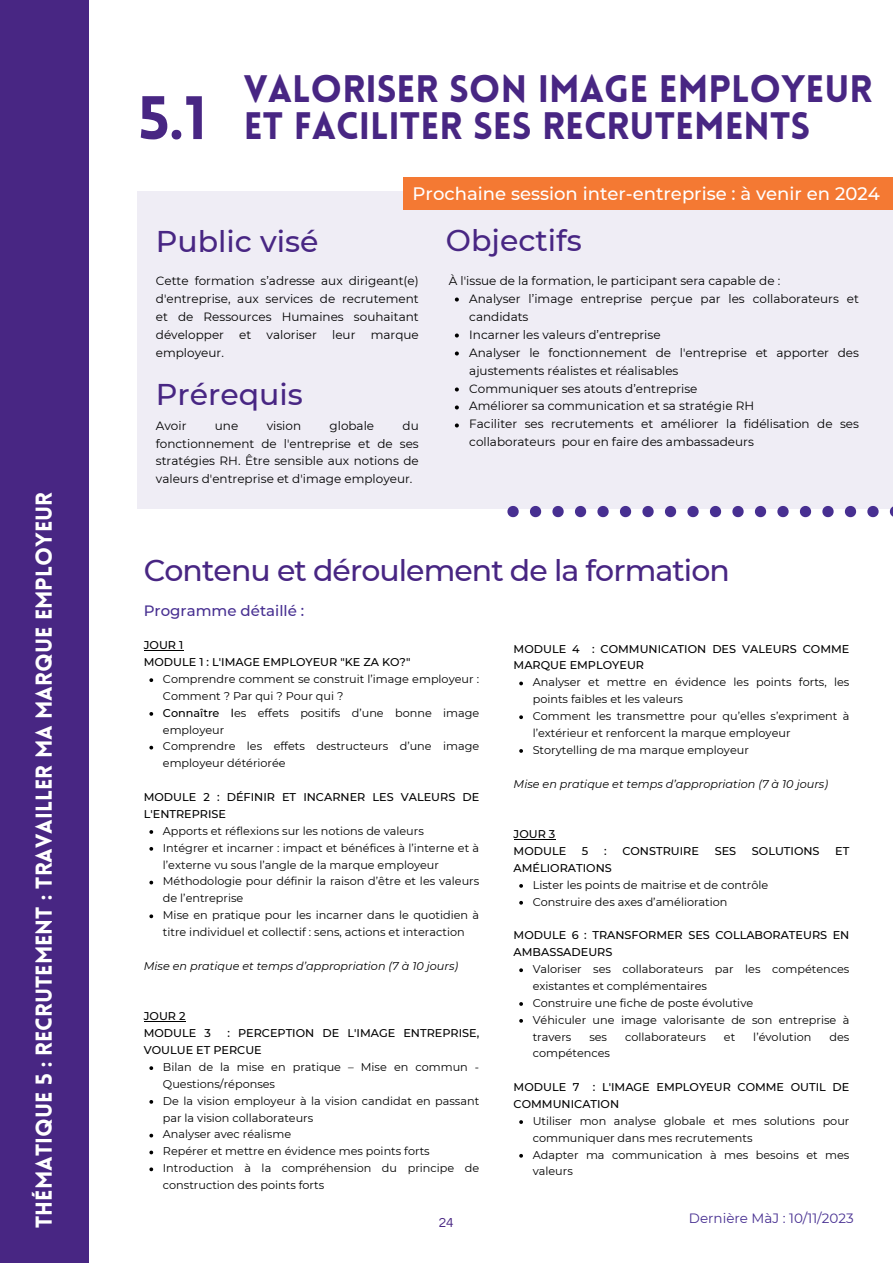
<style>
.page{position:relative;width:893px;height:1264px;background:#fff}
.page>*{position:absolute;margin:0;border:0;box-sizing:border-box;transform-origin:0 0}
.t1{font:900 60px "Lovelo";color:#482683}
.t2{font:900 37.5px "Lovelo";color:#482683}
.t3{font:500 30px "Montserrat";letter-spacing:-.03em;color:#482683}
.t4{font:500 30px "Montserrat";color:#482683}
.t5{font:900 22.5px "Lovelo";color:#fff}
.t6{font:500 18px "Montserrat";color:#fff}
.t7{font:500 15px "Montserrat";color:#472f91}
.t8{font:13.5px "Montserrat";color:#472f91}
.t9{font:13.5px "Questrial";color:#482683}
.t10{font:12px/18px "Montserrat";color:#000}
.t11{font:11.25px/16.8px "Montserrat";color:#000}
.t12{font:500 11.25px/16.8px "Montserrat";color:#000}
.t13{font:italic 11.25px "Montserrat";color:#000}
.s1{font-weight:500}
</style>
<div class="page">
<div style="left:0;top:0;width:89px;height:1262px;background:#482683"></div>
<div style="left:138px;top:191px;width:754px;height:317px;background:#efedf5"></div>
<svg style="left:507px;top:506px;width:385px;height:11px"></svg>
<svg style="left:455px;top:297px;width:4px;height:4px"></svg>
<svg style="left:455px;top:333px;width:4px;height:4px"></svg>
<svg style="left:455px;top:351px;width:4px;height:4px"></svg>
<svg style="left:455px;top:387px;width:4px;height:4px"></svg>
<svg style="left:455px;top:405px;width:4px;height:4px"></svg>
<svg style="left:455px;top:423px;width:4px;height:4px"></svg>
<svg style="left:149px;top:678px;width:4px;height:4px"></svg>
<svg style="left:149px;top:712px;width:4px;height:3px"></svg>
<svg style="left:149px;top:745px;width:4px;height:4px"></svg>
<svg style="left:149px;top:830px;width:4px;height:3px"></svg>
<svg style="left:149px;top:847px;width:4px;height:3px"></svg>
<svg style="left:149px;top:880px;width:4px;height:4px"></svg>
<svg style="left:149px;top:914px;width:4px;height:4px"></svg>
<svg style="left:149px;top:1100px;width:4px;height:3px"></svg>
<svg style="left:149px;top:1133px;width:4px;height:4px"></svg>
<svg style="left:149px;top:1150px;width:4px;height:4px"></svg>
<svg style="left:149px;top:1167px;width:4px;height:4px"></svg>
<hr style="left:144px;top:650px;width:39px;height:1px;background:#000">
<hr style="left:144px;top:1021px;width:41px;height:1px;background:#000">
<svg style="left:519px;top:681px;width:4px;height:4px"></svg>
<svg style="left:519px;top:715px;width:4px;height:4px"></svg>
<svg style="left:519px;top:749px;width:4px;height:3px"></svg>
<svg style="left:519px;top:884px;width:4px;height:3px"></svg>
<svg style="left:519px;top:900px;width:4px;height:4px"></svg>
<svg style="left:519px;top:968px;width:4px;height:4px"></svg>
<svg style="left:519px;top:1002px;width:4px;height:3px"></svg>
<svg style="left:519px;top:1019px;width:4px;height:3px"></svg>
<svg style="left:519px;top:1120px;width:4px;height:3px"></svg>
<svg style="left:519px;top:1154px;width:4px;height:3px"></svg>
<hr style="left:513px;top:839px;width:42px;height:1px;background:#000">
<div style="left:403px;top:177px;width:489px;height:32px;background:#f47933"></div>
<p class="t5" style="left:35px;top:1227px;width:737px;rotate:-90deg">Thématique 5 : RECRUTEMENT : travailler Ma marque employeur</p>
<p class="t1" style="left:138px;top:94px;width:70px">5.1</p>
<p class="t2" style="left:244px;top:74px;width:630px">VALORISER SON IMAGE EMPLOYEUR</p>
<p class="t2" style="left:244px;top:111px;width:568px">ET FACILITER SES RECRUTEMENTS</p>
<p class="t6" style="left:412px;top:183px;width:468px">Prochaine session inter-entreprise : à venir en 2024</p>
<p class="t4" style="left:156px;top:223px;width:164px">Public visé</p>
<p class="t4" style="left:446px;top:222px;width:137px">Objectifs</p>
<p class="t10" style="left:156px;top:271px;width:264px;text-align:justify">Cette formation s’adresse aux dirigeant(e) d'entreprise, aux services de recrutement et de Ressources Humaines souhaitant développer</p>
<p class="t10" style="left:449px;top:271px;width:333px">À l'issue de la formation, le participant sera capable de :</p>
<p class="t10" style="left:469px;top:289px;width:391px">Analyser l’image entreprise perçue par les collaborateurs et candidats</p>
<p class="t10" style="left:469px;top:325px;width:193px">Incarner les valeurs d’entreprise</p>
<p class="t10" style="left:469px;top:343px;width:391px">Analyser le fonctionnement de l'entreprise et apporter des ajustements réalistes et réalisables</p>
<p class="t10" style="left:469px;top:379px;width:230px">Communiquer ses atouts d’entreprise</p>
<p class="t10" style="left:469px;top:397px;width:286px">Améliorer sa communication et sa stratégie RH</p>
<p class="t10" style="left:469px;top:415px;width:391px">Faciliter ses recrutements et améliorer la fidélisation de ses collaborateurs pour en faire des ambassadeurs</p>
<p class="t10" style="left:239px;top:325px;width:14px">et</p>
<p class="t10" style="left:266px;top:325px;width:52px">valoriser</p>
<p class="t10" style="left:332px;top:325px;width:25px">leur</p>
<p class="t10" style="left:370px;top:325px;width:50px">marque</p>
<p class="t10" style="left:156px;top:343px;width:69px">employeur.</p>
<p class="t4" style="left:156px;top:376px;width:149px">Prérequis</p>
<p class="t10" style="left:156px;top:416px;width:32px">Avoir</p>
<p class="t10" style="left:215px;top:416px;width:25px">une</p>
<p class="t10" style="left:267px;top:416px;width:36px">vision</p>
<p class="t10" style="left:329px;top:416px;width:46px">globale</p>
<p class="t10" style="left:156px;top:417px;width:264px;text-align:justify;text-indent:247px">du fonctionnement de l'entreprise et de ses stratégies RH. Être sensible aux notions de valeurs d'entreprise et d'image employeur.</p>
<p class="t3" style="left:144px;top:551px;width:587px">Contenu et déroulement de la formation</p>
<p class="t7" style="left:144px;top:601px;width:162px">Programme détaillé :</p>
<p class="t12" style="left:144px;top:636px;width:41px">JOUR 1</p>
<p class="t12" style="left:144px;top:653px;width:268px">MODULE 1 : L'IMAGE EMPLOYEUR "KE ZA KO?"</p>
<p class="t11" style="left:163px;top:670px;width:318px">Comprendre comment se construit l’image employeur :<br>Comment ? Par qui ? Pour qui ?</p>
<p class="t11" style="left:163px;top:704px;width:318px"><span class="s1">Connaître l</span>es effets positifs d’une bonne image employeur</p>
<p class="t11" style="left:163px;top:738px;width:318px">Comprendre les effets destructeurs d’une image employeur détériorée</p>
<p class="t12" style="left:144px;top:788px;width:337px">MODULE 2 : DÉFINIR ET INCARNER LES VALEURS DE<br>L'ENTREPRISE</p>
<p class="t11" style="left:163px;top:822px;width:262px">Apports et réflexions sur les notions de valeurs</p>
<p class="t11" style="left:163px;top:839px;width:318px">Intégrer et incarner : impact et bénéfices à l’interne et à l’externe vu sous l’angle de la marque employeur</p>
<p class="t11" style="left:163px;top:873px;width:318px">Méthodologie pour définir la raison d’être et les valeurs de l’entreprise</p>
<p class="t11" style="left:163px;top:906px;width:318px">Mise en pratique pour les incarner dans le quotidien à titre individuel et collectif : sens, actions et interaction</p>
<p class="t13" style="left:144px;top:958px;width:316px">Mise en pratique et temps d’appropriation (7 à 10 jours)</p>
<p class="t12" style="left:144px;top:1007px;width:43px">JOUR 2</p>
<p class="t12" style="left:144px;top:1024px;width:69px">MODULE 3</p>
<p class="t12" style="left:144px;top:1024px;width:337px;text-indent:83px">: PERCEPTION DE L'IMAGE ENTREPRISE,<br>VOULUE ET PERCUE</p>
<p class="t11" style="left:163px;top:1058px;width:318px">Bilan de la mise en pratique – Mise en commun -<br>Questions/réponses</p>
<p class="t11" style="left:163px;top:1092px;width:318px">De la vision employeur à la vision candidat en passant par la vision collaborateurs</p>
<p class="t11" style="left:163px;top:1125px;width:130px">Analyser avec réalisme</p>
<p class="t11" style="left:163px;top:1142px;width:268px">Repérer et mettre en évidence mes points forts</p>
<p class="t11" style="left:163px;top:1159px;width:318px">Introduction à la compréhension du principe de construction des points forts</p>
<p class="t9" style="left:439px;top:1215px;width:16px">24</p>
<p class="t12" style="left:513px;top:640px;width:337px">MODULE 4 : COMMUNICATION DES VALEURS COMME<br>MARQUE EMPLOYEUR</p>
<p class="t11" style="left:532px;top:674px;width:318px">Analyser et mettre en évidence les points forts, les points faibles et les valeurs</p>
<p class="t11" style="left:532px;top:707px;width:318px">Comment les transmettre pour qu’elles s’expriment à l’extérieur et renforcent la marque employeur</p>
<p class="t11" style="left:532px;top:741px;width:218px">Storytelling de ma marque employeur</p>
<p class="t13" style="left:513px;top:776px;width:316px">Mise en pratique et temps d’appropriation (7 à 10 jours)</p>
<p class="t12" style="left:513px;top:825px;width:43px">JOUR 3</p>
<p class="t12" style="left:513px;top:842px;width:54px">MODULE</p>
<p class="t12" style="left:582px;top:842px;width:8px">5</p>
<p class="t12" style="left:604px;top:842px;width:4px">:</p>
<p class="t12" style="left:622px;top:842px;width:78px">CONSTRUIRE</p>
<p class="t12" style="left:714px;top:842px;width:23px">SES</p>
<p class="t12" style="left:751px;top:842px;width:69px">SOLUTIONS</p>
<p class="t12" style="left:835px;top:842px;width:16px">ET</p>
<p class="t12" style="left:513px;top:859px;width:100px">AMÉLIORATIONS</p>
<p class="t11" style="left:532px;top:876px;width:237px">Lister les points de maitrise et de contrôle</p>
<p class="t11" style="left:532px;top:893px;width:196px">Construire des axes d’amélioration</p>
<p class="t12" style="left:513px;top:926px;width:337px">MODULE 6 : TRANSFORMER SES COLLABORATEURS EN<br>AMBASSADEURS</p>
<p class="t11" style="left:532px;top:960px;width:318px">Valoriser ses collaborateurs par les compétences existantes et complémentaires</p>
<p class="t11" style="left:532px;top:994px;width:222px">Construire une fiche de poste évolutive</p>
<p class="t11" style="left:532px;top:1011px;width:318px">Véhiculer une image valorisante de son entreprise à travers</p>
<p class="t11" style="left:589px;top:1028px;width:19px">ses</p>
<p class="t11" style="left:625px;top:1028px;width:82px">collaborateurs</p>
<p class="t11" style="left:724px;top:1028px;width:13px">et</p>
<p class="t11" style="left:753px;top:1028px;width:60px">l’évolution</p>
<p class="t11" style="left:829px;top:1028px;width:21px">des</p>
<p class="t11" style="left:532px;top:1044px;width:79px">compétences</p>
<p class="t12" style="left:513px;top:1078px;width:337px">MODULE 7 : L'IMAGE EMPLOYEUR COMME OUTIL DE<br>COMMUNICATION</p>
<p class="t11" style="left:532px;top:1112px;width:318px">Utiliser mon analyse globale et mes solutions pour communiquer dans mes recrutements</p>
<p class="t11" style="left:532px;top:1146px;width:318px">Adapter ma communication à mes besoins et mes valeurs</p>
<p class="t8" style="left:688px;top:1210px;width:166px">Dernière MàJ : 10/11/2023</p>
</div>
